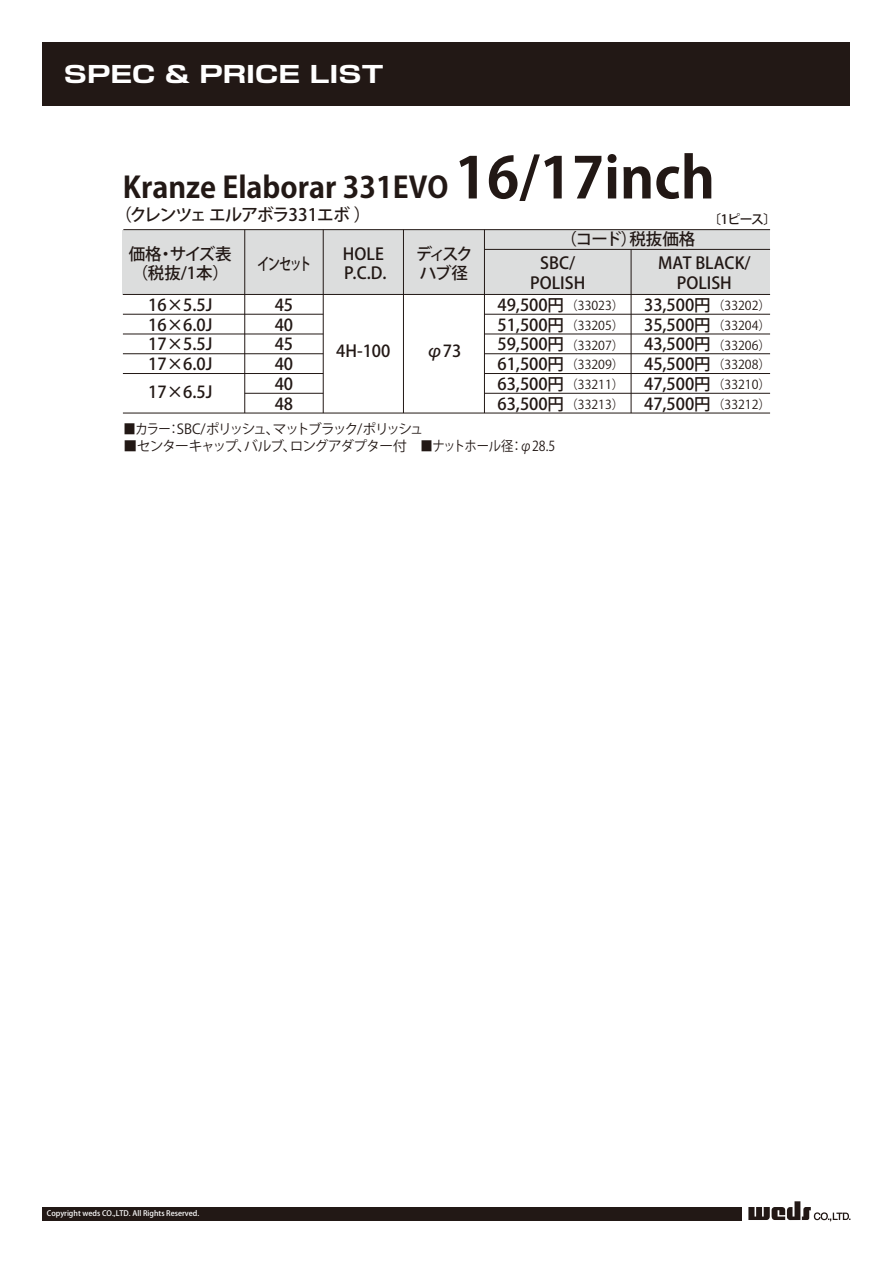
<style>
.page{position:relative;width:893px;height:1263px;background:#fff}
.page>*{position:absolute;margin:0;border:0;box-sizing:border-box;transform-origin:0 0}
.t1{font:700 29.25px "Koz Go Pro";color:#221815}
.t2{font:700 22.95px "Shin Go Pro";color:#fff;scale:1.25 1}
.t3{font:500 17.1px "Koz Go Pro";letter-spacing:-.07em;color:#221815}
.t4{font:500 16.5px/19.8px "Koz Go Pro";color:#221815}
.t5{font:500 16.5px "Koz Go Pro";color:#221815;scale:.75 1}
.t6{font:13.65px "Koz Go Pro";letter-spacing:-.07em;color:#221815}
.t7{font:13.65px "Koz Go Pro";letter-spacing:-.12em;color:#221815;scale:.9 1}
.t8{font:500 12.9px "Koz Go Pro";color:#221815}
.t9{font:12.3px/19.8px "Koz Go Pro";color:#221815;text-align:justify}
.t10{font:500 7.5px "Koz Go Pro";color:#fff}
.s1{font-size:56.4px}
</style>
<div class="page">
<hr style="left:484px;top:314px;width:286px;height:1px;background:#221815">
<hr style="left:484px;top:334px;width:286px;height:1px;background:#221815">
<hr style="left:484px;top:393px;width:286px;height:1px;background:#221815">
<hr style="left:484px;top:373px;width:286px;height:1px;background:#221815">
<hr style="left:123px;top:314px;width:200px;height:1px;background:#221815">
<hr style="left:123px;top:334px;width:200px;height:1px;background:#221815">
<hr style="left:123px;top:353px;width:200px;height:1px;background:#221815">
<hr style="left:484px;top:353px;width:286px;height:1px;background:#221815">
<hr style="left:123px;top:373px;width:200px;height:1px;background:#221815">
<hr style="left:245px;top:393px;width:78px;height:1px;background:#221815">
<hr style="left:123px;top:413px;width:647px;height:1px;background:#221815">
<div style="left:123px;top:230px;width:647px;height:64px;background:#dcdddd"></div>
<hr style="left:484px;top:249px;width:286px;height:1px;background:#221815">
<hr style="left:123px;top:229px;width:647px;height:1px;background:#221815">
<hr style="left:123px;top:294px;width:647px;height:1px;background:#221815">
<hr style="left:244px;top:230px;width:1px;height:183px;background:#221815">
<hr style="left:323px;top:230px;width:1px;height:183px;background:#221815">
<hr style="left:403px;top:230px;width:1px;height:183px;background:#221815">
<hr style="left:484px;top:230px;width:1px;height:183px;background:#221815">
<hr style="left:631px;top:249px;width:1px;height:164px;background:#221815">
<div style="left:43px;top:1207px;width:699px;height:13px;background:#221815"></div>
<svg style="left:748px;top:1201px;width:102px;height:20px"></svg>
<div style="left:43px;top:43px;width:807px;height:63px;background:#221815"></div>
<h2 class="t2" style="left:64px;top:56px;width:257px">SPEC &amp; PRICE LIST</h2>
<h1 class="t1" style="left:123px;top:169px;width:594px">Kranze Elaborar 331EVO <span class="s1">16/17inch</span></h1>
<p class="t3" style="left:115px;top:204px;width:258px">（クレンツェ エルアボラ331エボ ）</p>
<p class="t8" style="left:708px;top:211px;width:70px">〔1ピース〕</p>
<p class="t4" style="left:129px;top:245px;width:104px">価格・サイズ表（税抜/1本）</p>
<p class="t4" style="left:148px;top:296px;width:66px;text-align:justify">16×5.5J 16×6.0J 17×5.5J 17×6.0J</p>
<p class="t4" style="left:148px;top:383px;width:66px">17×6.5J</p>
<p class="t4" style="left:540px;top:228px;width:156px;line-height:23.4px;text-indent:20px">（コード）税抜価格<br>SBC/</p>
<p class="t4" style="left:497px;top:272px;width:89px;line-height:22.4px;text-indent:33px">POLISH<br>49,500円</p>
<p class="t4" style="left:497px;top:315px;width:68px;text-align:justify">51,500円59,500円61,500円63,500円63,500円</p>
<p class="t4" style="left:416px;top:245px;width:59px">ディスクハブ径</p>
<p class="t4" style="left:343px;top:245px;width:45px">HOLE<br>P.C.D.</p>
<p class="t4" style="left:658px;top:254px;width:94px;text-align:center">MAT BLACK/<br>POLISH</p>
<p class="t4" style="left:644px;top:296px;width:68px;text-align:justify">33,500円35,500円43,500円45,500円47,500円47,500円</p>
<p class="t9" style="left:712px;top:296px;width:60px">（33202）（33204）（33206）（33208）（33210）（33212）</p>
<p class="t5" style="left:257px;top:253px;width:74px">インセット</p>
<p class="t4" style="left:275px;top:296px;width:20px;text-align:justify">45<br>40<br>45<br>40<br>40<br>48</p>
<p class="t9" style="left:565px;top:296px;width:60px">（33023）（33205）（33207）（33209）（33211）（33213）</p>
<p class="t4" style="left:336px;top:342px;width:56px">4H-100</p>
<p class="t4" style="left:426px;top:342px;width:36px">φ73</p>
<p class="t7" style="left:123px;top:420px;width:335px">■カラー：SBC/ポリッシュ、マットブラック/ポリッシュ</p>
<p class="t6" style="left:123px;top:437px;width:433px">■センターキャップ、バルブ、ロングアダプター付　■ナットホール径：φ28.5</p>
<p class="t10" style="left:47px;top:1208px;width:154px">Copyright weds CO.,LTD. All Rights Reserved.</p>
</div>
